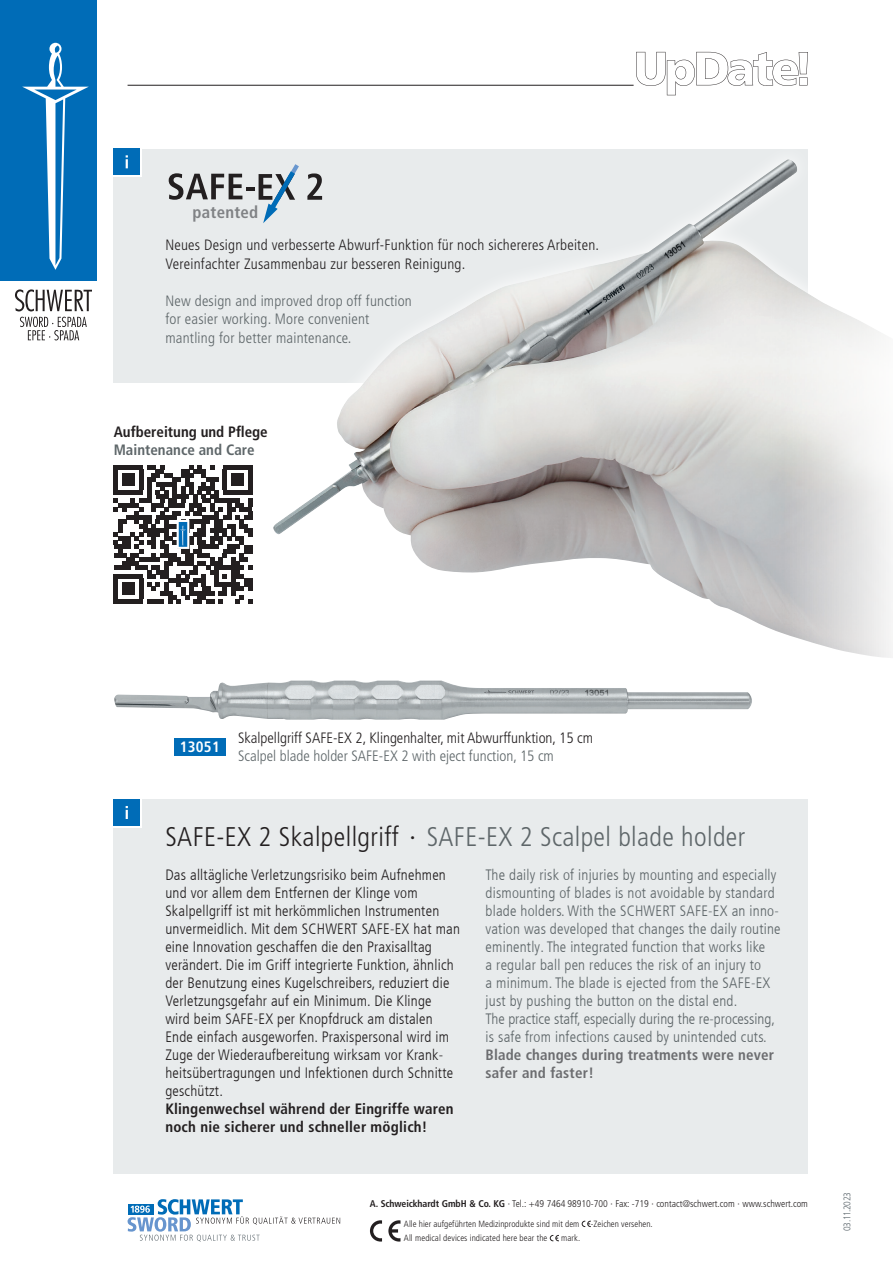
<style>
.page{position:relative;width:893px;height:1263px;background:#fff}
.page>*{position:absolute;margin:0;border:0;box-sizing:border-box;transform-origin:0 0}
.t1{font:300 condensed 27px "Frutiger LT Std";letter-spacing:.015em;color:#5e6669}
.t2{font:700 condensed 16.8px "Frutiger LT Com";letter-spacing:.015em;color:#808285}
.t3{font:300 condensed 15px/18px "Frutiger LT Com";letter-spacing:.015em;color:#231f20}
.t4{font:300 condensed 15px/18px "Frutiger LT Com";letter-spacing:.015em;color:#5e6669}
.t5{font:300 condensed 15px/18.8px "Frutiger LT Std";letter-spacing:.015em;color:#231f20}
.t6{font:300 condensed 15px/18.3px "Frutiger LT Std";letter-spacing:.015em;color:#5e6669}
.t7{font:700 condensed 15px/18px "Frutiger LT Std";letter-spacing:.01em;color:#231f20}
.t8{font:700 condensed 15px/18px "Frutiger LT Std";letter-spacing:.01em;color:#6c6d70}
.t9{font:700 condensed 15px "Frutiger LT Std";color:#5e6669}
.t10{font:700 condensed 15px "Frutiger LT Std";letter-spacing:.015em;color:#fff}
.t11{font:300 condensed 9.75px "Frutiger LT Std";color:#231f20}
.t12{font:300 condensed 9.75px "Frutiger LT Com";letter-spacing:-.045em;color:#5f696f}
.t13{font:300 condensed 9px "Frutiger LT Std";letter-spacing:.005em;color:#231f20}
.s1{color:#231f20}
.s2{font-weight:700}
</style>
<div class="page">
<hr style="left:128px;top:85px;width:506px;height:1px;background:#231f20">
<svg style="left:636px;top:52px;width:172px;height:43px"></svg>
<svg style="left:128px;top:1199px;width:212px;height:43px"></svg>
<svg style="left:582px;top:1221px;width:9px;height:6px"></svg>
<svg style="left:550px;top:1235px;width:9px;height:6px"></svg>
<svg style="left:370px;top:1220px;width:12px;height:21px"></svg>
<svg style="left:388px;top:1220px;width:12px;height:21px"></svg>
<div style="left:0;top:0;width:96px;height:280px;background:#006cb7"></div>
<svg style="left:22px;top:43px;width:67px;height:227px"></svg>
<svg style="left:15px;top:289px;width:77px;height:22px"></svg>
<svg style="left:20px;top:317px;width:67px;height:23px"></svg>
<img style="left:114px;top:680px;width:638px;height:40px">
<div style="left:174px;top:738px;width:51px;height:17px;background:#006cb7"></div>
<div style="left:114px;top:799px;width:694px;height:375px;background:#e8ebec"></div>
<svg style="left:114px;top:799px;width:28px;height:29px"></svg>
<div style="left:114px;top:799px;width:26px;height:26px;background:#006cb7"></div>
<svg style="left:126px;top:806px;width:2px;height:13px"></svg>
<div style="left:114px;top:149px;width:694px;height:234px;background:#e8ebec"></div>
<div style="left:114px;top:149px;width:28px;height:28px;background:#fff"></div>
<div style="left:114px;top:149px;width:26px;height:26px;background:#006cb7"></div>
<svg style="left:126px;top:155px;width:2px;height:13px"></svg>
<svg style="left:169px;top:173px;width:86px;height:27px"></svg>
<img style="left:273px;top:159px;width:620px;height:499px">
<svg style="left:114px;top:465px;width:138px;height:139px"></svg>
<p class="t2" style="left:193px;top:202px;width:67px">patented</p>
<p class="t5" style="left:165px;top:236px;width:435px">Neues Design und verbesserte Abwurf-Funktion für noch sichereres Arbeiten.<br>Vereinfachter Zusammenbau zur besseren Reinigung.</p>
<p class="t6" style="left:165px;top:292px;width:248px">New design and improved drop off function for easier working. More convenient mantling for better maintenance.</p>
<p class="t7" style="left:114px;top:422px;width:155px">Aufbereitung und Pflege</p>
<p class="t9" style="left:114px;top:440px;width:142px">Maintenance and Care</p>
<p class="t10" style="left:180px;top:738px;width:41px">13051</p>
<p class="t5" style="left:238px;top:729px;width:356px">Skalpellgriff SAFE-EX 2, Klingenhalter, mit Abwurffunktion, 15 cm</p>
<p class="t6" style="left:238px;top:747px;width:317px">Scalpel blade holder SAFE-EX 2 with eject function, 15 cm</p>
<h1 class="t1" style="left:165px;top:821px;width:581px"><span class="s1">SAFE-EX 2 Skalpellgriff ·</span> SAFE-EX 2 Scalpel blade holder</h1>
<p class="t3" style="left:165px;top:866px;width:296px">Das alltägliche Verletzungsrisiko beim Aufnehmen und vor allem dem Entfernen der Klinge vom Skalpellgriff ist mit herkömmlichen Instrumenten unvermeidlich. Mit dem SCHWERT SAFE-EX hat man eine Innovation geschaffen die den Praxisalltag verändert. Die im Griff integrierte Funktion, ähnlich der Benutzung eines Kugelschreibers, reduziert die Verletzungsgefahr auf ein Minimum. Die Klinge<br>wird beim SAFE-EX per Knopfdruck am distalen Ende einfach ausgeworfen. Praxispersonal wird im Zuge der Wiederaufbereitung wirksam vor Krank&shy;heitsübertragungen und Infektionen durch Schnitte geschützt.</p>
<p class="t7" style="left:165px;top:1099px;width:290px">Klingenwechsel während der Eingriffe waren noch nie sicherer und schneller möglich!</p>
<p class="t4" style="left:486px;top:866px;width:297px">The daily risk of injuries by mounting and especially dismounting of blades is not avoidable by standard blade holders. With the SCHWERT SAFE-EX an inno&shy;vation was developed that changes the daily routine eminently. The integrated function that works like<br>a regular ball pen reduces the risk of an injury to<br>a minimum. The blade is ejected from the SAFE-EX just by pushing the button on the distal end.<br>The practice staff, especially during the re-processing, is safe from infections caused by unintended cuts.</p>
<p class="t8" style="left:486px;top:1045px;width:290px">Blade changes during treatments were never safer and faster!</p>
<p class="t11" style="left:370px;top:1198px;width:439px"><span class="s2">A. Schweickhardt GmbH &amp; Co. KG</span> · Tel.: +49 7464 98910-700 · Fax: -719 · contact@schwert.com · www.schwert.com</p>
<p class="t13" style="left:404px;top:1219px;width:177px">Alle hier aufgeführten Medizinprodukte sind mit dem</p>
<p class="t13" style="left:591px;top:1219px;width:63px">-Zeichen versehen.</p>
<p class="t13" style="left:404px;top:1233px;width:145px">All medical devices indicated here bear the</p>
<p class="t13" style="left:561px;top:1233px;width:21px">mark.</p>
<p class="t12" style="left:841px;top:1231px;width:40px;rotate:-90deg">03.11.2023</p>
</div>
